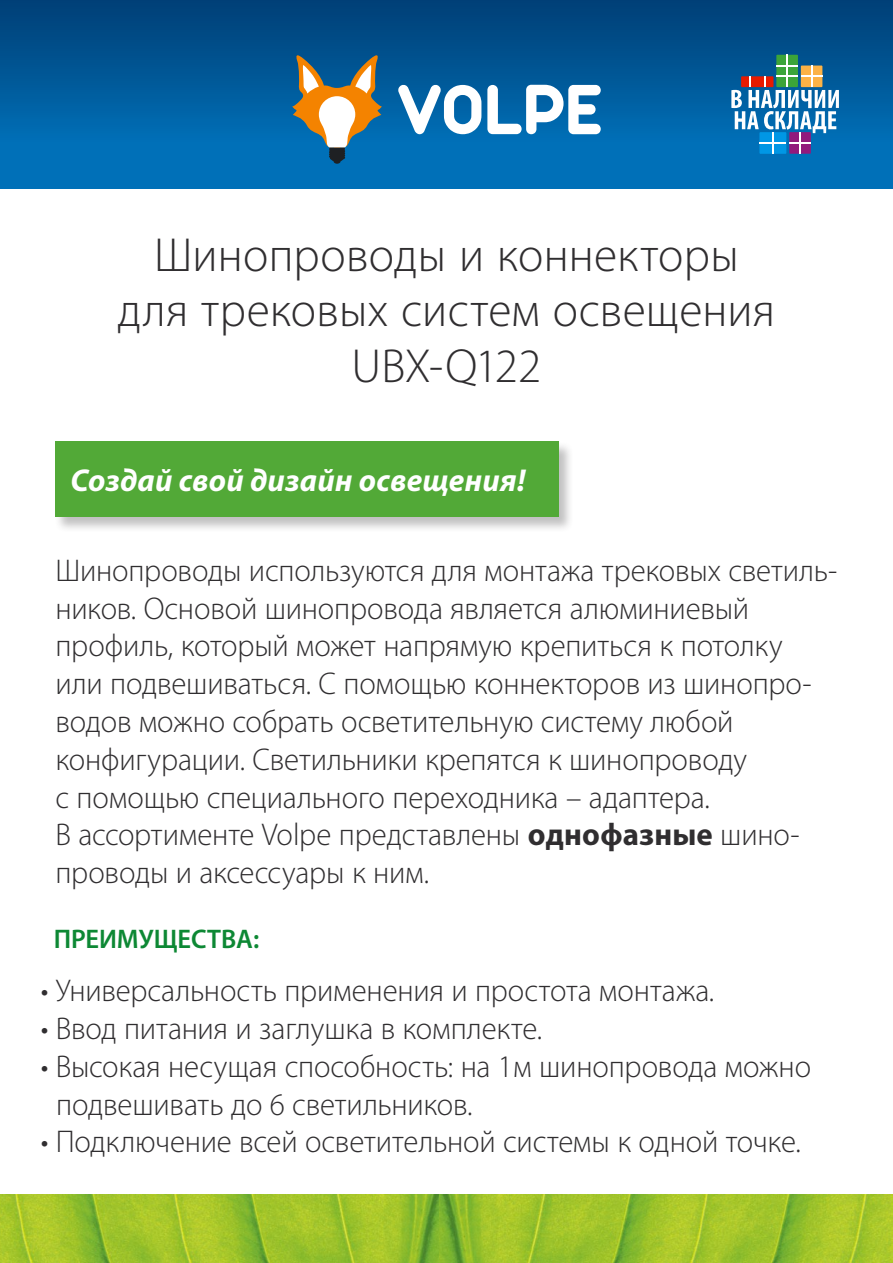
<style>
.page{position:relative;width:893px;height:1263px;background:#fff}
.page>*{position:absolute;margin:0;border:0;box-sizing:border-box;transform-origin:0 0}
.t1{font:300 48px/55.5px "Myriad Pro";letter-spacing:.005em;color:#302e30;text-align:center}
.t2{font:italic 700 31.8px "Myriad Pro";letter-spacing:.005em;color:#fff}
.t3{font:300 31.5px/37.8px "Myriad Pro";letter-spacing:-.005em;color:#302e30}
.t4{font:600 27px "Myriad Pro";letter-spacing:-.005em;color:#0d8834}
.s1{font-weight:700}
</style>
<div class="page">
<img style="left:0;top:1195px;width:893px;height:68px">
<div style="left:0;top:0;width:893px;height:188px;background:linear-gradient(to bottom,#004178,#0078c3)"></div>
<svg style="left:398px;top:85px;width:83px;height:49px"></svg>
<svg style="left:487px;top:85px;width:114px;height:49px"></svg>
<div style="left:333px;top:158px;width:8px;height:6px;background:#1e2023;border-radius:50%"></div>
<svg style="left:292px;top:49px;width:90px;height:112px"></svg>
<div style="left:801px;top:66px;width:21px;height:21px;background:#fcb246"></div>
<hr style="left:811px;top:66px;width:2px;height:21px;background:#fff">
<hr style="left:801px;top:75px;width:21px;height:2px;background:#fff">
<div style="left:776px;top:55px;width:22px;height:32px;background:#3ca439"></div>
<hr style="left:786px;top:55px;width:2px;height:32px;background:#fff">
<hr style="left:776px;top:75px;width:22px;height:2px;background:#fff">
<svg style="left:776px;top:65px;width:22px;height:1px"></svg>
<svg style="left:731px;top:76px;width:108px;height:57px"></svg>
<div style="left:789px;top:132px;width:22px;height:22px;background:#921a7c"></div>
<hr style="left:799px;top:132px;width:2px;height:22px;background:#fff">
<hr style="left:789px;top:142px;width:22px;height:2px;background:#fff">
<div style="left:759px;top:132px;width:27px;height:22px;background:#0097e5"></div>
<hr style="left:772px;top:132px;width:2px;height:22px;background:#fff">
<hr style="left:759px;top:142px;width:27px;height:2px;background:#fff">
<div style="left:55px;top:441px;width:519px;height:92px;background:#302e30;opacity:.3"></div>
<div style="left:55px;top:442px;width:503px;height:75px;background:#52a937"></div>
<h1 class="t1" style="left:118px;top:228px;width:659px">Шинопроводы и коннекторы для трековых систем освещения<br>UBX-Q122</h1>
<p class="t2" style="left:70px;top:460px;width:457px">Создай свой дизайн освещения!</p>
<p class="t3" style="left:55px;top:552px;width:783px">Шинопроводы используются для монтажа трековых светиль&shy;ников. Основой шинопровода является алюминиевый профиль, который может напрямую крепиться к потолку или подвешиваться. С помощью коннекторов из шинопро&shy;водов можно собрать осветительную систему любой конфигурации. Светильники крепятся к шинопроводу<br>с помощью специального переходника – адаптера.<br>В ассортименте Volpe представлены <span class="s1">однофазные</span> шино&shy;проводы и аксессуары к ним.</p>
<p class="t4" style="left:54px;top:922px;width:207px">ПРЕИМУЩЕСТВА:</p>
<p class="t3" style="left:41px;top:972px;width:675px">• Универсальность применения и простота монтажа.</p>
<p class="t3" style="left:41px;top:1010px;width:503px">• Ввод питания и заглушка в комплекте.</p>
<p class="t3" style="left:56px;top:1048px;width:756px;text-indent:-15px">• Высокая несущая способность: на 1 м шинопровода можно подвешивать до 6 светильников.</p>
<p class="t3" style="left:41px;top:1123px;width:761px">• Подключение всей осветительной системы к одной точке.</p>
</div>
